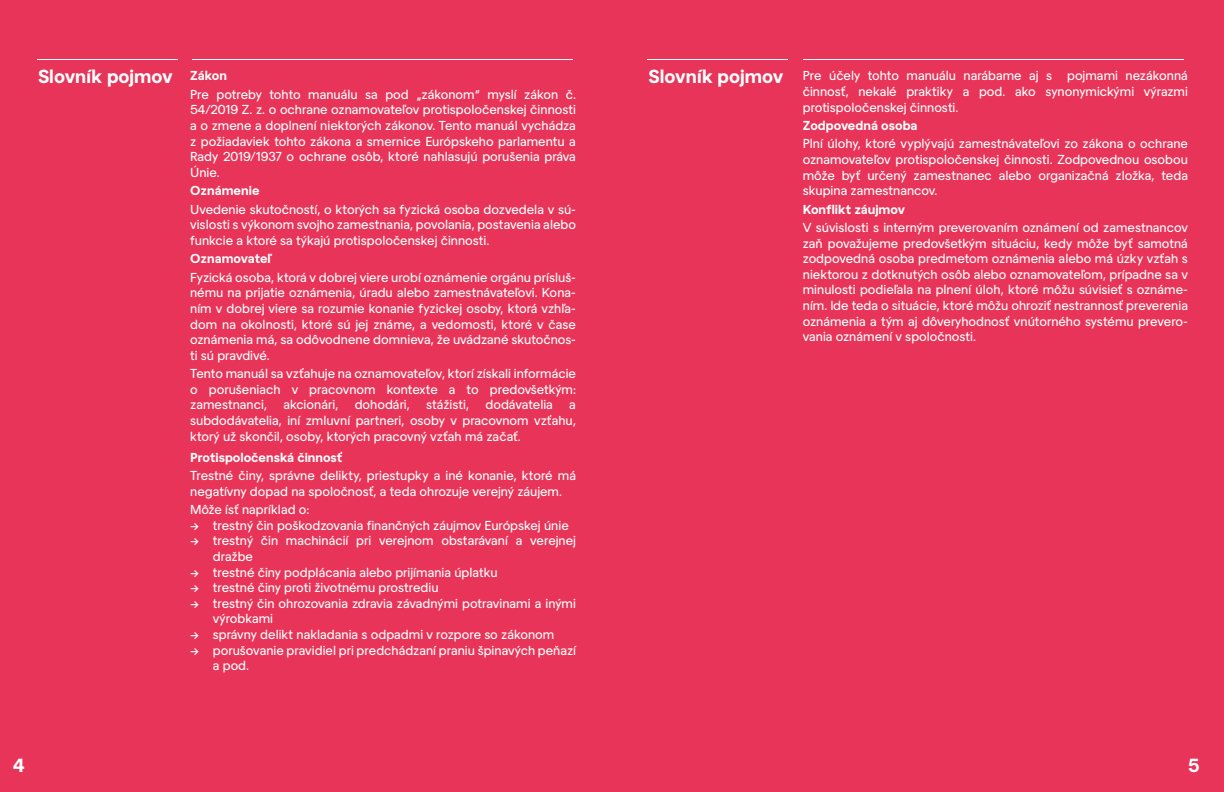
<style>
.page{position:relative;width:1224px;height:792px;background:#e83458}
.page>*{position:absolute;margin:0;border:0;box-sizing:border-box;transform-origin:0 0}
.t1{font:700 19px "Deto Grotesk";color:#fff}
.t2{font:13px/15.6px "Deto Grotesk";color:#fff;text-align:justify}
.t3{font:700 13px "Deto Grotesk";letter-spacing:-.005em;color:#fff}
.s1{font-size:13px}
.s2{font-weight:700;font-size:19px}
</style>
<div class="page">
<hr style="left:37px;top:59px;width:141px;height:1px;background:#fff">
<hr style="left:192px;top:59px;width:381px;height:1px;background:#fff">
<hr style="left:647px;top:59px;width:141px;height:1px;background:#fff">
<hr style="left:803px;top:59px;width:380px;height:1px;background:#fff">
<h1 class="t1" style="left:38px;top:63px;width:190px">Slovník pojmov <span class="s1">Zákon</span></h1>
<p class="t2" style="left:190px;top:85px;width:387px">Pre potreby tohto manuálu sa pod „zákonom“ myslí zákon č.<br>54/2019 Z. z. o ochrane oznamovateľov protispoločenskej činnosti a o zmene a doplnení niektorých zákonov. Tento manuál vychádza z požiadaviek tohto zákona a smernice Európskeho parlamentu a Rady 2019/1937 o ochrane osôb, ktoré nahlasujú porušenia práva Únie.</p>
<p class="t3" style="left:190px;top:182px;width:71px">Oznámenie</p>
<p class="t2" style="left:190px;top:200px;width:387px">Uvedenie skutočností, o ktorých sa fyzická osoba dozvedela v sú&shy;vislosti s výkonom svojho zamestnania, povolania, postavenia alebo funkcie a ktoré sa týkajú protispoločenskej činnosti.</p>
<p class="t3" style="left:190px;top:250px;width:82px">Oznamovateľ</p>
<p class="t2" style="left:190px;top:268px;width:387px">Fyzická osoba, ktorá v dobrej viere urobí oznámenie orgánu prísluš&shy;nému na prijatie oznámenia, úradu alebo zamestnávateľovi. Kona&shy;ním v dobrej viere sa rozumie konanie fyzickej osoby, ktorá vzhľa&shy;dom na okolnosti, ktoré sú jej známe, a vedomosti, ktoré v čase oznámenia má, sa odôvodnene domnieva, že uvádzané skutočnos&shy;ti sú pravdivé.</p>
<p class="t2" style="left:190px;top:365px;width:387px">Tento manuál sa vzťahuje na oznamovateľov, ktorí získali informácie o porušeniach v pracovnom kontexte a to predovšetkým: zamestnanci,</p>
<p class="t2" style="left:283px;top:396px;width:57px">akcionári,</p>
<p class="t2" style="left:355px;top:396px;width:57px">dohodári,</p>
<p class="t2" style="left:426px;top:396px;width:44px">stážisti,</p>
<p class="t2" style="left:485px;top:396px;width:69px">dodávatelia</p>
<p class="t2" style="left:190px;top:396px;width:387px;text-indent:379px">a subdodávatelia, iní zmluvní partneri, osoby v pracovnom vzťahu, ktorý už skončil, osoby, ktorých pracovný vzťah má začať.</p>
<p class="t3" style="left:190px;top:448px;width:154px">Protispoločenská činnosť</p>
<p class="t2" style="left:190px;top:467px;width:387px">Trestné činy, správne delikty, priestupky a iné konanie, ktoré má negatívny dopad na spoločnosť, a teda ohrozuje verejný záujem.</p>
<p class="t2" style="left:190px;top:501px;width:121px">Môže ísť napríklad o:</p>
<p class="t2" style="left:190px;top:516px;width:380px">→ trestný čin poškodzovania finančných záujmov Európskej únie</p>
<p class="t2" style="left:213px;top:532px;width:365px;text-indent:-23px">→ trestný čin machinácií pri verejnom obstarávaní a verejnej dražbe</p>
<p class="t2" style="left:190px;top:563px;width:309px">→ trestné činy podplácania alebo prijímania úplatku</p>
<p class="t2" style="left:190px;top:579px;width:250px">→ trestné činy proti životnému prostrediu</p>
<p class="t2" style="left:213px;top:594px;width:365px;text-indent:-23px">→ trestný čin ohrozovania zdravia závadnými potravinami a inými výrobkami</p>
<p class="t2" style="left:190px;top:626px;width:366px">→ správny delikt nakladania s odpadmi v rozpore so zákonom</p>
<p class="t2" style="left:213px;top:641px;width:365px;text-indent:-23px">→ porušovanie pravidiel pri predchádzaní praniu špinavých peňazí a pod.</p>
<p class="t2" style="left:803px;top:67px;width:387px;text-indent:-154px"><span class="s2">Slovník pojmov</span> Pre účely tohto manuálu narábame aj s pojmami nezákonná činnosť, nekalé praktiky a pod. ako synonymickými výrazmi protispoločenskej činnosti.</p>
<p class="t3" style="left:803px;top:116px;width:116px">Zodpovedná osoba</p>
<p class="t2" style="left:803px;top:135px;width:387px">Plní úlohy, ktoré vyplývajú zamestnávateľovi zo zákona o ochrane oznamovateľov protispoločenskej činnosti. Zodpovednou osobou môže byť určený zamestnanec alebo organizačná zložka, teda skupina zamestnancov.</p>
<p class="t3" style="left:803px;top:200px;width:104px">Konflikt záujmov</p>
<p class="t2" style="left:803px;top:219px;width:387px">V súvislosti s interným preverovaním oznámení od zamestnancov zaň považujeme predovšetkým situáciu, kedy môže byť samotná zodpovedná osoba predmetom oznámenia alebo má úzky vzťah s niektorou z dotknutých osôb alebo oznamovateľom, prípadne sa v minulosti podieľala na plnení úloh, ktoré môžu súvisieť s oznáme&shy;ním. Ide teda o situácie, ktoré môžu ohroziť nestrannosť preverenia oznámenia a tým aj dôveryhodnosť vnútorného systému prevero&shy;vania oznámení v spoločnosti.</p>
<h1 class="t1" style="left:13px;top:752px;width:13px">4</h1>
<h1 class="t1" style="left:1188px;top:752px;width:13px">5</h1>
</div>
